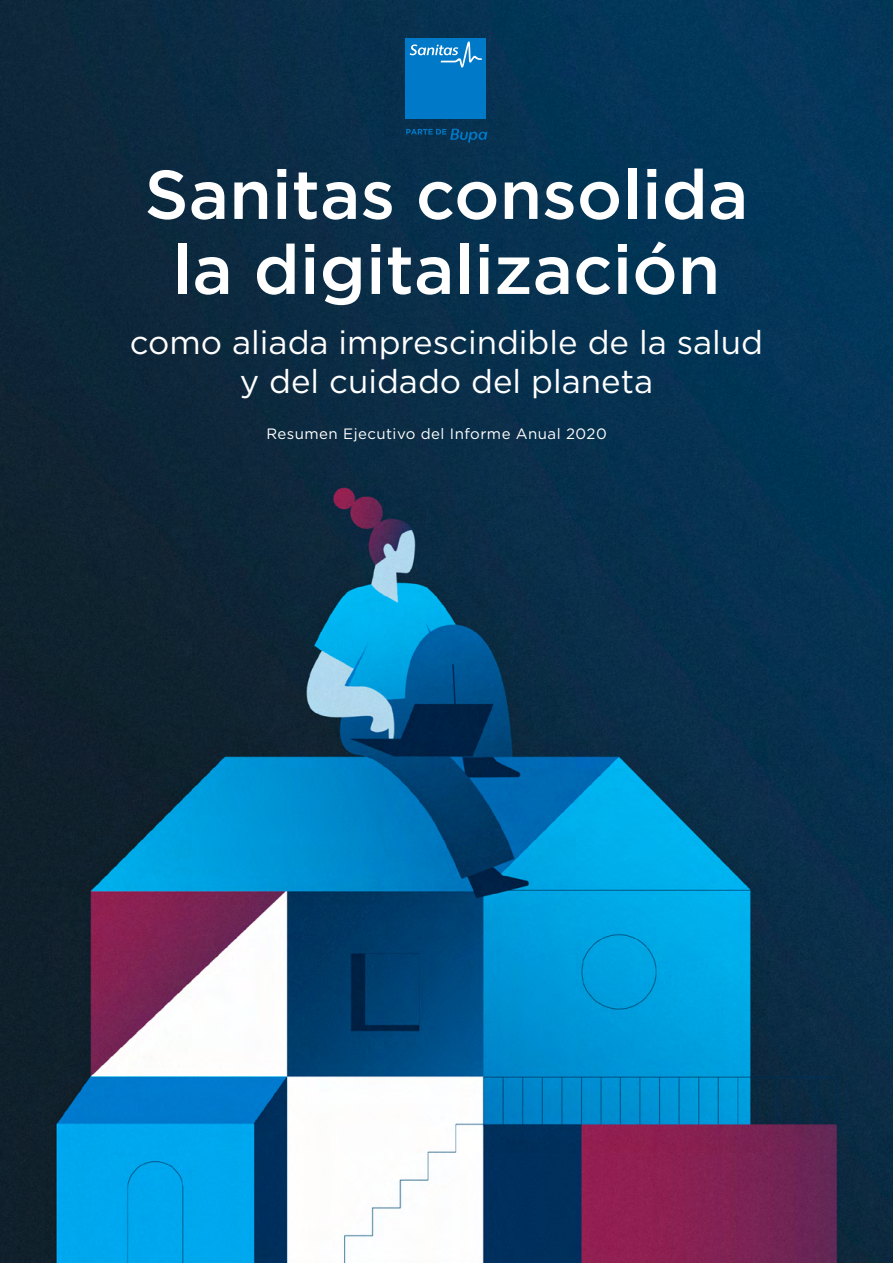
<style>
.page{position:relative;width:893px;height:1263px;background:#fff}
.page>*{position:absolute;margin:0;border:0;box-sizing:border-box;transform-origin:0 0}
.t1{font:500 69px/75px "Gotham";color:#fff;text-align:center}
.t2{font:33px/39px "Gotham";color:#fff;text-align:center}
.t3{font:15px "Gotham";letter-spacing:.03em;color:#fff}
</style>
<div class="page">
<img style="left:0;top:0;width:893px;height:1263px">
<svg style="left:406px;top:129px;width:81px;height:14px"></svg>
<div style="left:406px;top:38px;width:80px;height:80px;background:#0079c8"></div>
<svg style="left:410px;top:41px;width:72px;height:27px"></svg>
<h1 class="t1" style="left:144px;top:156px;width:605px">Sanitas consolida la digitalización</h1>
<p class="t2" style="left:130px;top:322px;width:635px">como aliada imprescindible de la salud y del cuidado del planeta</p>
<p class="t3" style="left:266px;top:426px;width:342px">Resumen Ejecutivo del Informe Anual 2020</p>
</div>
